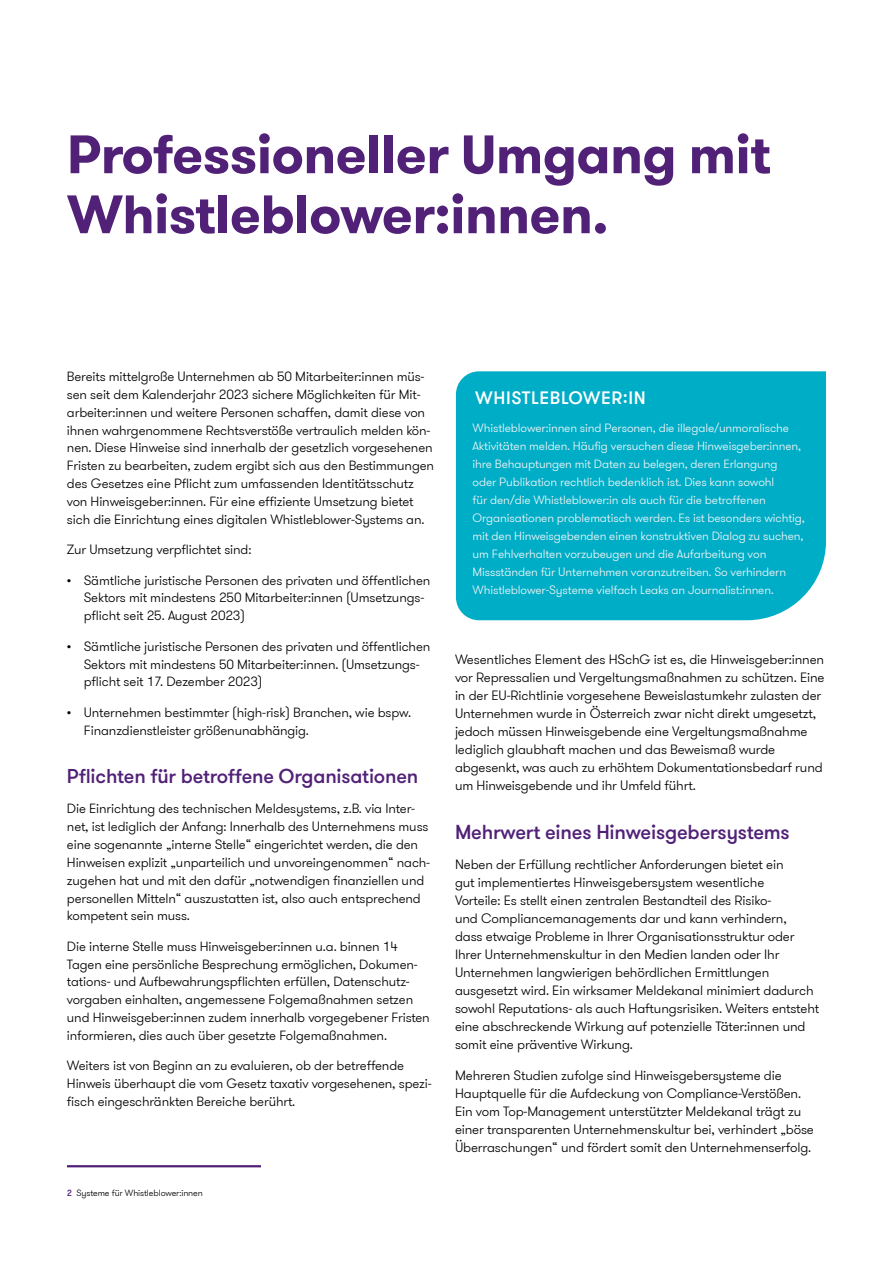
<style>
.page{position:relative;width:893px;height:1263px;background:#fff}
.page>*{position:absolute;margin:0;border:0;box-sizing:border-box;transform-origin:0 0}
.t1{font:700 54px/60px "GT Walsheim Pro";letter-spacing:-.01em;color:#512178}
.t2{font:500 20.25px "GT Walsheim Pro";letter-spacing:-.01em;color:#512178}
.t3{font:500 20.1px "GT Walsheim Pro";letter-spacing:-.01em;color:#512178}
.t4{font:500 18px "GT Walsheim Pro";letter-spacing:.035em;color:#fff}
.t5{font:300 13.5px/18px "GT Walsheim Pro";letter-spacing:-.01em;color:#000}
.t6{font:300 13.35px/17.9px "GT Walsheim Pro";letter-spacing:-.01em;color:#000}
.t7{font:300 12px/18px "GT Walsheim Pro";letter-spacing:-.01em;color:#f3f6f6}
.t8{font:300 9px "GT Walsheim Pro";letter-spacing:-.01em;color:#000}
.s1{font-weight:500;color:#512178}
</style>
<div class="page">
<hr style="left:67px;top:1165px;width:194px;height:2px;background:#512178">
<div style="left:456px;top:371px;width:370px;height:249px;background:#00adc7"></div>
<h1 class="t1" style="left:67px;top:125px;width:705px">Professioneller Umgang mit<br>Whistleblower:innen.</h1>
<p class="t6" style="left:67px;top:368px;width:369px">Bereits mittelgroße Unternehmen ab 50 Mitarbeiter:innen müs&shy;sen seit dem Kalenderjahr 2023 sichere Möglichkeiten für Mit&shy;arbeiter:innen und weitere Personen schaffen, damit diese von ihnen wahrgenommene Rechtsverstöße vertraulich melden kön&shy;nen. Diese Hinweise sind innerhalb der gesetzlich vorgesehenen Fristen zu bearbeiten, zudem ergibt sich aus den Bestimmungen des Gesetzes eine Pflicht zum umfassenden Identitätsschutz von Hinweisgeber:innen. Für eine effiziente Umsetzung bietet sich die Einrichtung eines digitalen Whistleblower-Systems an.</p>
<p class="t6" style="left:67px;top:541px;width:186px">Zur Umsetzung verpflichtet sind:</p>
<p class="t6" style="left:84px;top:571px;width:348px;text-indent:-17px">• Sämtliche juristische Personen des privaten und öffentlichen<br>Sektors mit mindestens 250 Mitarbeiter:innen (Umsetzungs&shy;pflicht seit 25. August 2023)</p>
<p class="t6" style="left:84px;top:637px;width:348px;text-indent:-17px">• Sämtliche juristische Personen des privaten und öffentlichen<br>Sektors mit mindestens 50 Mitarbeiter:innen. (Umsetzungs&shy;pflicht seit 17. Dezember 2023)</p>
<p class="t6" style="left:84px;top:704px;width:329px;text-indent:-17px">• Unternehmen bestimmter (high-risk) Branchen, wie bspw.<br>Finanzdienstleister größenunabhängig.</p>
<h3 class="t3" style="left:67px;top:763px;width:353px">Pflichten für betroffene Organisationen</h3>
<p class="t6" style="left:67px;top:800px;width:364px">Die Einrichtung des technischen Meldesystems, z.B. via Inter&shy;net, ist lediglich der Anfang: Innerhalb des Unternehmens muss eine sogenannte „interne Stelle“ eingerichtet werden, die den Hinweisen explizit „unparteilich und unvoreingenommen“ nach&shy;zugehen hat und mit den dafür „notwendigen finanziellen und personellen Mitteln“ auszustatten ist, also auch entsprechend kompetent sein muss.</p>
<p class="t6" style="left:67px;top:937px;width:364px">Die interne Stelle muss Hinweisgeber:innen u.a. binnen 14<br>Tagen eine persönliche Besprechung ermöglichen, Dokumen&shy;tations- und Aufbewahrungspflichten erfüllen, Datenschutz&shy;vorgaben einhalten, angemessene Folgemaßnahmen setzen und Hinweisgeber:innen zudem innerhalb vorgegebener Fristen informieren, dies auch über gesetzte Folgemaßnahmen.</p>
<p class="t6" style="left:67px;top:1057px;width:366px">Weiters ist von Beginn an zu evaluieren, ob der betreffende<br>Hinweis überhaupt die vom Gesetz taxativ vorgesehenen, spezi&shy;fisch eingeschränkten Bereiche berührt.</p>
<p class="t8" style="left:67px;top:1187px;width:137px"><span class="s1">2</span> Systeme für Whistleblower:innen</p>
<h3 class="t4" style="left:475px;top:386px;width:172px">WHISTLEBLOWER:IN</h3>
<p class="t7" style="left:472px;top:419px;width:334px">Whistleblower:innen sind Personen, die illegale/unmoralische Aktivitäten melden. Häufig versuchen diese Hinweisgeber:innen, ihre Behauptungen mit Daten zu belegen, deren Erlangung<br>oder Publikation rechtlich bedenklich ist. Dies kann sowohl<br>für den/die Whistleblower:in als auch für die betroffenen Organisationen problematisch werden. Es ist besonders wichtig, mit den Hinweisgebenden einen konstruktiven Dialog zu suchen, um Fehlverhalten vorzubeugen und die Aufarbeitung von Missständen für Unternehmen voranzutreiben. So verhindern Whistleblower-Systeme vielfach Leaks an Journalist:innen.</p>
<p class="t5" style="left:455px;top:650px;width:371px">Wesentliches Element des HSchG ist es, die Hinweisgeber:innen vor Repressalien und Vergeltungsmaßnahmen zu schützen. Eine in der EU-Richtlinie vorgesehene Beweislastumkehr zulasten der Unternehmen wurde in Österreich zwar nicht direkt umgesetzt, jedoch müssen Hinweisgebende eine Vergeltungsmaßnahme lediglich glaubhaft machen und das Beweismaß wurde abgesenkt, was auch zu erhöhtem Dokumentationsbedarf rund um Hinweisgebende und ihr Umfeld führt.</p>
<h2 class="t2" style="left:455px;top:819px;width:336px">Mehrwert eines Hinweisgebersystems</h2>
<p class="t5" style="left:455px;top:856px;width:366px">Neben der Erfüllung rechtlicher Anforderungen bietet ein<br>gut implementiertes Hinweisgebersystem wesentliche<br>Vorteile: Es stellt einen zentralen Bestandteil des Risiko-<br>und Compliancemanagements dar und kann verhindern,<br>dass etwaige Probleme in Ihrer Organisationsstruktur oder Ihrer Unternehmenskultur in den Medien landen oder Ihr Unternehmen langwierigen behördlichen Ermittlungen ausgesetzt wird. Ein wirksamer Meldekanal minimiert dadurch sowohl Reputations- als auch Haftungsrisiken. Weiters entsteht eine abschreckende Wirkung auf potenzielle Täter:innen und somit eine präventive Wirkung.</p>
<p class="t5" style="left:455px;top:1067px;width:360px">Mehreren Studien zufolge sind Hinweisgebersysteme die Hauptquelle für die Aufdeckung von Compliance-Verstößen.<br>Ein vom Top-Management unterstützter Meldekanal trägt zu einer transparenten Unternehmenskultur bei, verhindert „böse Überraschungen“ und fördert somit den Unternehmenserfolg.</p>
</div>
